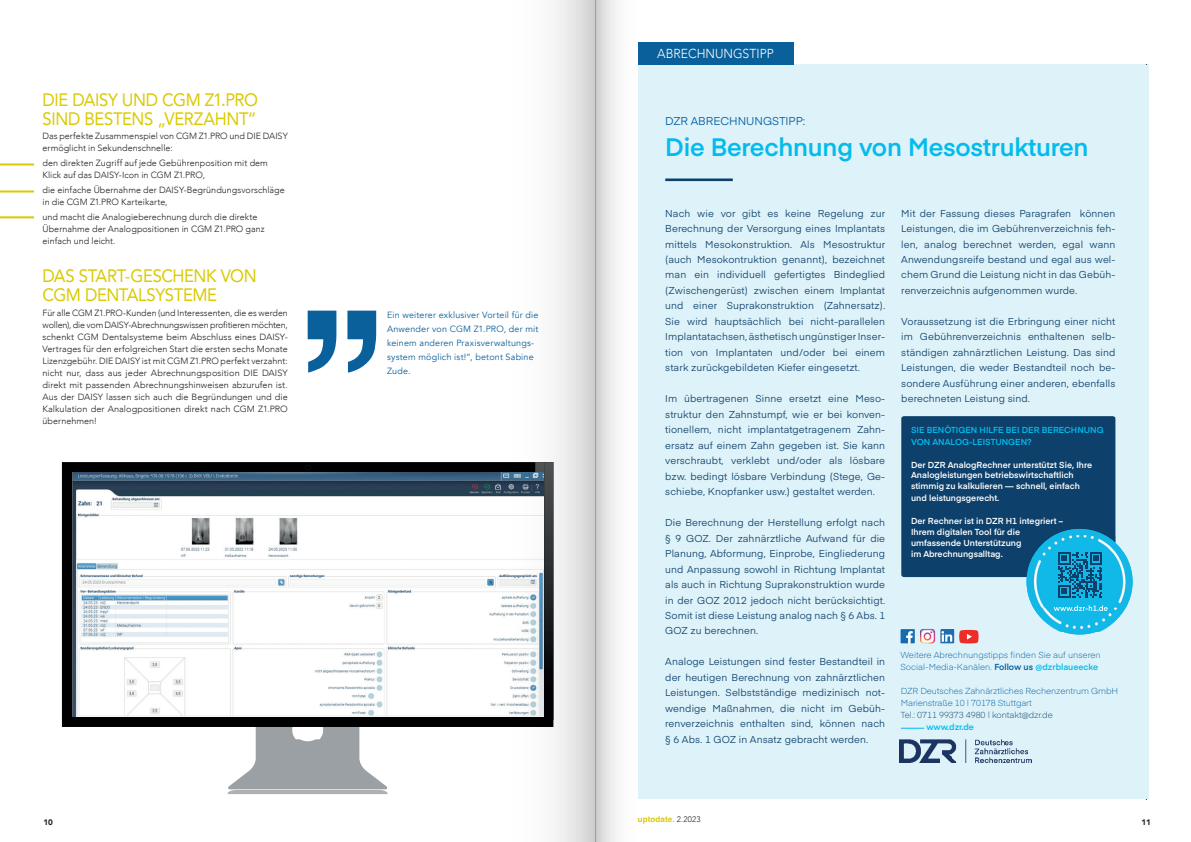
<style>
.page{position:relative;width:1191px;height:842px;background:#fff}
.page>*{position:absolute;margin:0;border:0;box-sizing:border-box;transform-origin:0 0}
.t1{font:600 24.9px "Eina 01";letter-spacing:-.01em;color:#03bbec}
.t2{font:18px/19px "Avenir";letter-spacing:-.025em;color:#d9ca01;scale:.92 1}
.t3{font:300 13px "Avenir";color:#fff;scale:.94 1}
.t4{font:11.2px "Eina 01";color:#015da0}
.t5{font:9.9px/15.5px "Eina 01";letter-spacing:.01em;color:#0d406a;text-align:justify}
.t6{font:300 9px/12px "Avenir";letter-spacing:.005em;color:#231f20}
.t7{font:9px/14px "Avenir";letter-spacing:.02em;color:#09609b}
.t8{font:600 8.6px/11.2px "Eina 01";color:#fff}
.t9{font:300 8.6px/12px "Eina 01";letter-spacing:-.01em;color:#015da0}
.t10{font:600 8.6px/12.9px "Eina 01";color:#03bbec}
.t11{font:300 8.6px "Eina 01";letter-spacing:-.01em;color:#0d406a}
.t12{font:700 8px "Helvetica";letter-spacing:.015em;color:#d9ca01}
.t13{font:900 8px "Avenir";color:#231f20}
.s1{font-weight:600}
.s2{font-weight:600;color:#03bbec}
.s3{font-family:"Avenir";font-weight:300;color:#231f20}
</style>
<div class="page">
<svg style="left:308px;top:311px;width:68px;height:62px"></svg>
<hr style="left:0;top:163px;width:34px;height:2px;background:#d9ca01">
<hr style="left:0;top:190px;width:34px;height:2px;background:#d9ca01">
<hr style="left:0;top:216px;width:34px;height:2px;background:#d9ca01">
<div style="left:638px;top:65px;width:510px;height:734px;background:#def2f9"></div>
<img style="left:899px;top:739px;width:132px;height:24px">
<svg style="left:901px;top:728px;width:23px;height:1px"></svg>
<hr style="left:665px;top:178px;width:68px;height:3px;background:#0d406a">
<svg style="left:900px;top:416px;width:232px;height:227px"></svg>
<div style="left:638px;top:42px;width:155px;height:22px;background:#09609b"></div>
<svg style="left:228px;top:727px;width:160px;height:67px"></svg>
<div style="left:293px;top:713px;width:30px;height:28px;background:#fff;border-radius:50%"></div>
<svg style="left:62px;top:462px;width:386px;height:265px;background:#0b0b0c"></svg>
<svg style="left:305px;top:465px;width:5px;height:5px"></svg>
<img style="left:73px;top:472px;width:375px;height:244px">
<svg style="left:595px;top:0;width:74px;height:842px"></svg>
<svg style="left:448px;top:0;width:147px;height:842px"></svg>
<h2 class="t2" style="left:43px;top:89px;width:236px">DIE DAISY UND CGM Z1.PRO<br>SIND BESTENS „VERZAHNT“</h2>
<p class="t6" style="left:43px;top:130px;width:247px">Das perfekte Zusammenspiel von CGM Z1.PRO und DIE DAISY ermöglicht in Sekundenschnelle:</p>
<p class="t6" style="left:43px;top:157px;width:227px">den direkten Zugriff auf jede Gebührenposition mit dem<br>Klick auf das DAISY-Icon in CGM Z1.PRO,</p>
<p class="t6" style="left:43px;top:184px;width:244px">die einfache Übernahme der DAISY-Begründungsvorschläge in die CGM Z1.PRO Karteikarte,</p>
<p class="t6" style="left:43px;top:211px;width:224px">und macht die Analogieberechnung durch die direkte<br>Übernahme der Analogpositionen in CGM Z1.PRO ganz einfach und leicht.</p>
<h2 class="t2" style="left:43px;top:266px;width:234px">DAS START-GESCHENK VON<br>CGM DENTALSYSTEME</h2>
<p class="t6" style="left:43px;top:307px;width:247px;text-align:justify">Für alle CGM Z1.PRO-Kunden (und Interessenten, die es werden wollen), die vom DAISY-Abrechnungswissen profitieren möchten, schenkt CGM Dentalsysteme beim Abschluss eines DAISY-Vertrages für den erfolgreichen Start die ersten sechs Monate Lizenzgebühr. DIE DAISY ist mit CGM Z1.PRO perfekt verzahnt: nicht nur, dass aus jeder Abrechnungsposition DIE DAISY direkt mit passenden Abrechnungshinweisen abzurufen ist.<br>Aus der DAISY lassen sich auch die Begründungen und die Kalkulation der Analogpositionen direkt nach CGM Z1.PRO übernehmen!</p>
<p class="t7" style="left:387px;top:308px;width:153px">Ein weiterer exklusiver Vorteil für die<br>Anwender von CGM Z1.PRO, der mit keinem anderen Praxisverwaltungs&shy;system möglich ist!“, betont Sabine<br>Zude.</p>
<p class="t13" style="left:43px;top:815px;width:11px">10</p>
<h3 class="t3" style="left:657px;top:46px;width:125px">ABRECHNUNGSTIPP</h3>
<p class="t4" style="left:665px;top:113px;width:142px">DZR ABRECHNUNGSTIPP:</p>
<h1 class="t1" style="left:665px;top:129px;width:425px">Die Berechnung von Mesostrukturen</h1>
<p class="t5" style="left:665px;top:205px;width:221px">Nach wie vor gibt es keine Regelung zur Berechnung der Versorgung eines Implantats mittels Mesokonstruktion. Als Mesostruktur (auch Mesokontruktion genannt), bezeichnet man ein individuell gefertigtes Bindeglied (Zwischengerüst) zwischen einem Implantat und einer Suprakonstruktion (Zahnersatz).<br>Sie wird hauptsächlich bei nicht-parallelen Implantatachsen, ästhetisch ungünstiger Inser&shy;tion von Implantaten und/oder bei einem stark zurückgebildeten Kiefer eingesetzt.</p>
<p class="t5" style="left:665px;top:390px;width:221px">Im übertragenen Sinne ersetzt eine Meso&shy;struktur den Zahnstumpf, wie er bei konven&shy;tionellem, nicht implantatgetragenem Zahn&shy;ersatz auf einem Zahn gegeben ist. Sie kann verschraubt, verklebt und/oder als lösbare bzw. bedingt lösbare Verbindung (Stege, Ge&shy;schiebe, Knopfanker usw.) gestaltet werden.</p>
<p class="t5" style="left:665px;top:514px;width:221px">Die Berechnung der Herstellung erfolgt nach § 9 GOZ. Der zahnärztliche Aufwand für die Planung, Abformung, Einprobe, Eingliederung und Anpassung sowohl in Richtung Implantat als auch in Richtung Suprakonstruktion wurde in der GOZ 2012 jedoch nicht berücksichtigt.<br>Somit ist diese Leistung analog nach § 6 Abs. 1<br>GOZ zu berechnen.</p>
<p class="t5" style="left:665px;top:653px;width:221px">Analoge Leistungen sind fester Bestandteil in der heutigen Berechnung von zahnärztlichen Leistungen. Selbstständige medizinisch not&shy;wendige Maßnahmen, die nicht im Gebüh&shy;renverzeichnis enthalten sind, können nach § 6 Abs. 1 GOZ in Ansatz gebracht werden.</p>
<p class="t5" style="left:901px;top:205px;width:216px">Mit der Fassung dieses Paragrafen können Leistungen, die im Gebührenverzeichnis feh&shy;len, analog berechnet werden, egal wann Anwendungsreife bestand und egal aus wel&shy;chem Grund die Leistung nicht in das Gebüh&shy;renverzeichnis aufgenommen wurde.</p>
<p class="t5" style="left:901px;top:313px;width:216px">Voraussetzung ist die Erbringung einer nicht im Gebührenverzeichnis enthaltenen selb&shy;ständigen zahnärztlichen Leistung. Das sind Leistungen, die weder Bestandteil noch be&shy;sondere Ausführung einer anderen, ebenfalls berechneten Leistung sind.</p>
<p class="t10" style="left:911px;top:422px;width:194px">SIE BENÖTIGEN HILFE BEI DER BERECHNUNG<br>VON ANALOG-LEISTUNGEN?</p>
<p class="t8" style="left:911px;top:459px;width:182px">Der DZR AnalogRechner unterstützt Sie, Ihre Analogleistungen betriebswirtschaftlich stimmig zu kalkulieren — schnell, einfach und leistungsgerecht.</p>
<p class="t8" style="left:911px;top:514px;width:153px">Der Rechner ist in DZR H1 integriert –<br>Ihrem digitalen Tool für die umfassende Unterstützung<br>im Abrechnungsalltag.</p>
<p class="t9" style="left:900px;top:648px;width:202px;line-height:12.4px">Weitere Abrechnungstipps finden Sie auf unseren<br>Social-Media-Kanälen. <span class="s1">Follow us</span> <span class="s2">@dzrblaueecke</span></p>
<p class="t9" style="left:901px;top:684px;width:219px">DZR Deutsches Zahnärztliches Rechenzentrum GmbH<br>Marienstraße 10 | 70178 Stuttgart</p>
<p class="t11" style="left:901px;top:708px;width:153px">Tel.: 0711 99373 4980 | kontakt@dzr.de</p>
<p class="t10" style="left:926px;top:720px;width:49px">www.dzr.de</p>
<p class="t12" style="left:638px;top:814px;width:64px">uptodate. <span class="s3">2.2023</span></p>
<p class="t13" style="left:1141px;top:815px;width:11px">11</p>
</div>
